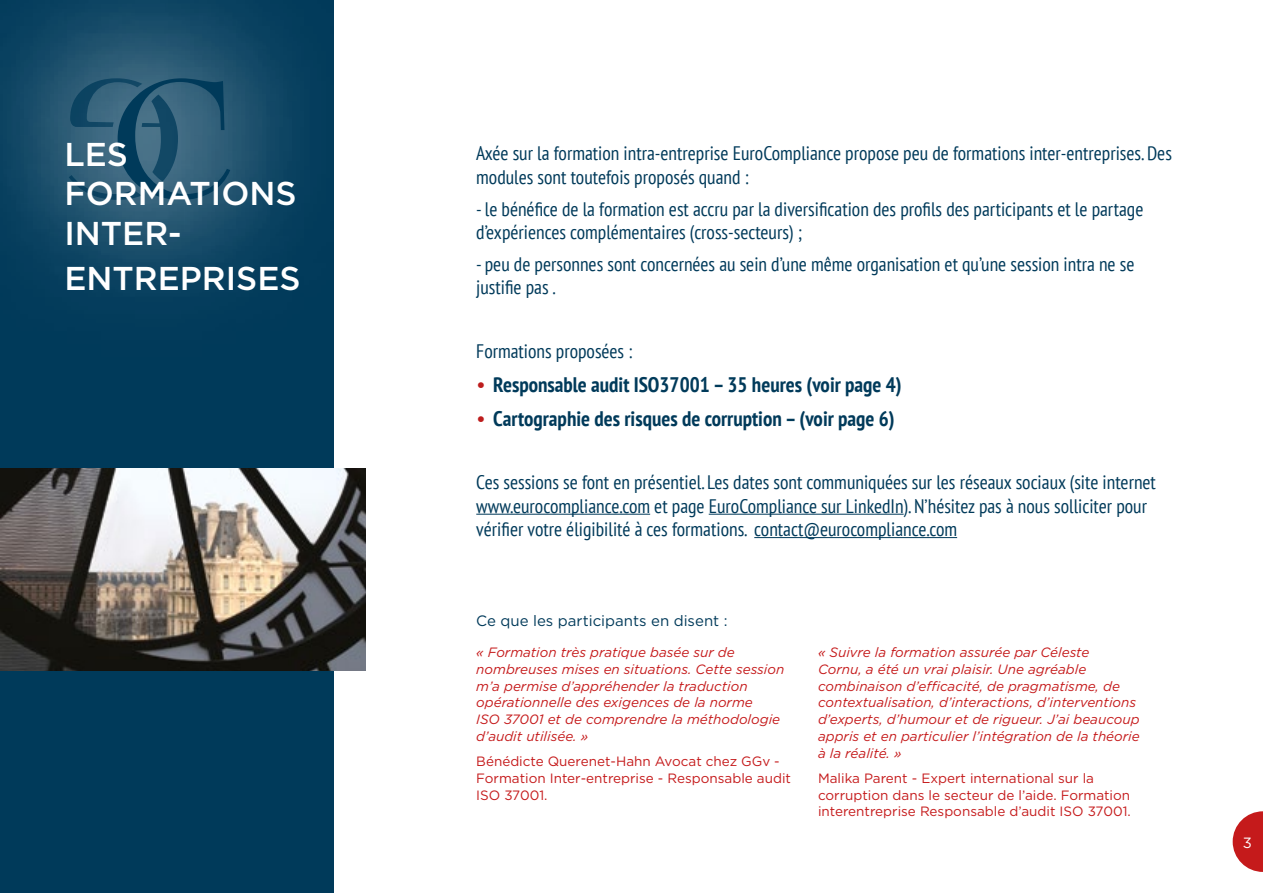
<style>
.page{position:relative;width:1263px;height:893px;background:#fff}
.page>*{position:absolute;margin:0;border:0;box-sizing:border-box;transform-origin:0 0}
.t1{font:500 33px/39.6px "Gotham";color:#fff}
.t2{font:700 condensed 21px "PT Sans";color:#003a5a}
.t3{font:condensed 19.5px/23.4px "PT Sans";color:#003a5a}
.t4{font:15px "Gotham";color:#003a5a}
.t5{font:14.85px "Gotham";color:#fff}
.t6{font:italic 13.5px/16.8px "Gotham";color:#c51a1b}
.t7{font:13.5px/16.8px "Gotham";color:#c51a1b}
.s1{font-family:"Gotham";font-stretch:normal;font-size:19.5px;color:#bd1d1d}
</style>
<div class="page">
<div style="left:0;top:0;width:334px;height:893px;background:#003a5a"></div>
<svg style="left:1233px;top:811px;width:30px;height:61px"></svg>
<div style="left:0;top:0;width:397px;height:390px;background:#fff;opacity:.75"></div>
<div style="left:0;top:0;width:352px;height:325px;background:#fff;opacity:.75"></div>
<svg style="left:69px;top:78px;width:161px;height:122px"></svg>
<hr style="left:476px;top:514px;width:174px;height:1px;background:#003a5a">
<hr style="left:709px;top:514px;width:195px;height:1px;background:#003a5a">
<hr style="left:754px;top:537px;width:203px;height:1px;background:#003a5a">
<img style="left:0;top:469px;width:366px;height:202px">
<h1 class="t1" style="left:64px;top:134px;width:234px">LES<br>FORMATIONS<br>INTER-</h1>
<h1 class="t1" style="left:64px;top:258px;width:238px">ENTREPRISES</h1>
<p class="t3" style="left:476px;top:141px;width:697px">Axée sur la formation intra-entreprise EuroCompliance propose peu de formations inter-entreprises. Des modules sont toutefois proposés quand :</p>
<p class="t3" style="left:476px;top:197px;width:669px">- le bénéfice de la formation est accru par la diversification des profils des participants et le partage d’expériences complémentaires (cross-secteurs) ;</p>
<p class="t3" style="left:476px;top:252px;width:660px">- peu de personnes sont concernées au sein d’une même organisation et qu’une session intra ne se justifie pas .</p>
<p class="t3" style="left:476px;top:339px;width:157px">Formations proposées :</p>
<p class="t2" style="left:476px;top:370px;width:427px"><span class="s1">•</span> Responsable audit ISO37001 – 35 heures (voir page 4)</p>
<p class="t2" style="left:476px;top:404px;width:420px"><span class="s1">•</span> Cartographie des risques de corruption – (voir page 6)</p>
<p class="t3" style="left:476px;top:470px;width:681px">Ces sessions se font en présentiel. Les dates sont communiquées sur les réseaux sociaux (site internet www.eurocompliance.com et page EuroCompliance sur LinkedIn). N’hésitez pas à nous solliciter pour vérifier votre éligibilité à ces formations. contact@eurocompliance.com</p>
<p class="t4" style="left:476px;top:611px;width:253px">Ce que les participants en disent :</p>
<p class="t6" style="left:476px;top:644px;width:310px">« Formation très pratique basée sur de nombreuses mises en situations. Cette session m’a permise d’appréhender la traduction opérationnelle des exigences de la norme<br>ISO 37001 et de comprendre la méthodologie d’audit utilisée. »</p>
<p class="t7" style="left:476px;top:753px;width:316px">Bénédicte Querenet-Hahn Avocat chez GGv -<br>Formation Inter-entreprise - Responsable audit<br>ISO 37001.</p>
<p class="t6" style="left:818px;top:644px;width:323px">« Suivre la formation assurée par Céleste<br>Cornu, a été un vrai plaisir. Une agréable combinaison d’efficacité, de pragmatisme, de contextualisation, d’interactions, d’interventions d’experts, d’humour et de rigueur. J’ai beaucoup appris et en particulier l’intégration de la théorie à la réalité. »</p>
<p class="t7" style="left:818px;top:769px;width:314px">Malika Parent - Expert international sur la corruption dans le secteur de l’aide. Formation interentreprise Responsable d’audit ISO 37001.</p>
<p class="t5" style="left:1243px;top:833px;width:11px">3</p>
</div>
